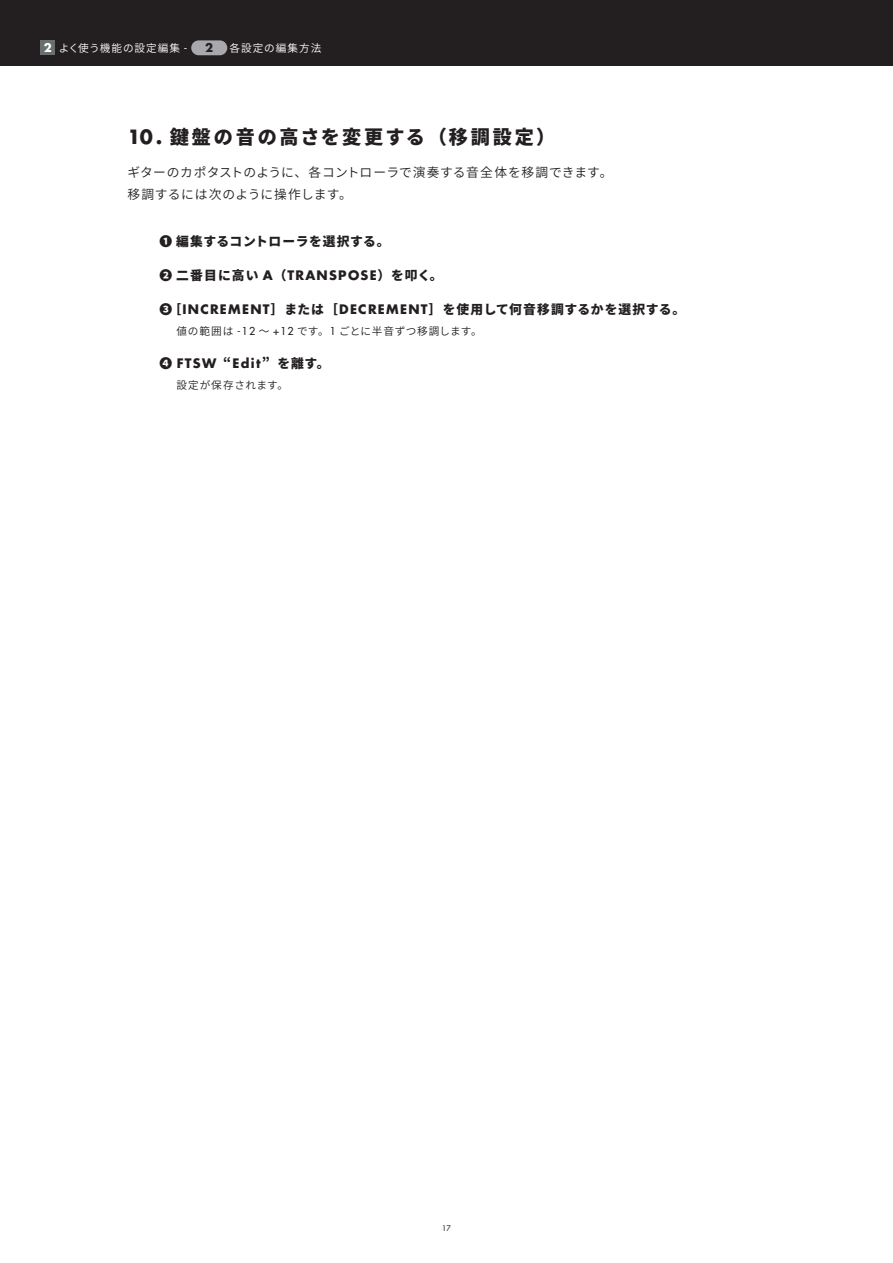
<style>
.page{position:relative;width:893px;height:1263px;background:#fff}
.page>*{position:absolute;margin:0;border:0;box-sizing:border-box;transform-origin:0 0}
.t1{font:800 19.2px "Source Han Sans";letter-spacing:.145em;color:#231f20}
.t2{font:800 12.75px "Source Han Sans";letter-spacing:.065em;color:#231f20}
.t3{font:12.75px "Source Han Sans";letter-spacing:.03em;color:#231f20}
.t4{font:800 12.75px "Source Han Sans";letter-spacing:.095em;color:#231f20}
.t5{font:700 12.75px "Futura Std";letter-spacing:.1em;color:#231f20}
.t6{font:700 11.7px "Futura Std";color:#fff}
.t7{font:700 11.7px "Futura Std";color:#231f20}
.t8{font:10.65px "Source Han Sans";letter-spacing:.07em;color:#231f20}
.t9{font:10.65px "Source Han Sans";letter-spacing:.08em;color:#fff}
.t10{font:10.65px "Source Han Sans";letter-spacing:.1em;color:#fff}
.t11{font:500 7.5px "Futura Std";color:#231f20}
.s1{font-family:"Futura Std";font-weight:500}
.s2{font-family:"Futura Std";font-weight:700}
.s3{font-family:"Source Han Sans";font-weight:800}
</style>
<div class="page">
<div style="left:0;top:0;width:893px;height:66px;background:#231f20"></div>
<div style="left:40px;top:40px;width:15px;height:15px;background:#6c6d70"></div>
<svg style="left:191px;top:40px;width:36px;height:15px"></svg>
<p class="t6" style="left:44px;top:40px;width:10px">2</p>
<p class="t9" style="left:59px;top:42px;width:130px">よく使う機能の設定編集 <span class="s1">-</span></p>
<p class="t7" style="left:205px;top:40px;width:10px">2</p>
<p class="t10" style="left:229px;top:42px;width:94px">各設定の編集方法</p>
<p class="t1" style="left:128px;top:127px;width:429px"><span class="s2">10.</span> 鍵盤の音の高さを変更する（移調設定）</p>
<p class="t3" style="left:127px;top:165px;width:487px">ギターのカポタストのように、各コントローラで演奏する音全体を移調できます。</p>
<p class="t3" style="left:128px;top:188px;width:226px">移調するには次のように操作します。</p>
<p class="t2" style="left:159px;top:234px;width:232px">❶ 編集するコントローラを選択する。</p>
<p class="t4" style="left:159px;top:268px;width:285px">❷ 二番目に高い <span class="s2">A</span> （<span class="s2">TRANSPOSE</span>）を叩く。</p>
<p class="t2" style="left:159px;top:302px;width:527px">❸［<span class="s2">INCREMENT</span>］または［<span class="s2">DECREMENT</span>］を使用して何音移調するかを選択する。</p>
<p class="t8" style="left:176px;top:325px;width:307px">値の範囲は <span class="s1">-12</span> ～ <span class="s1">+12</span> です。<span class="s1">1</span> ごとに半音ずつ移調します。</p>
<p class="t5" style="left:159px;top:355px;width:172px"><span class="s3">❹</span> FTSW <span class="s3">“</span>Edit<span class="s3">” を離す。</span></p>
<p class="t8" style="left:176px;top:379px;width:113px">設定が保存されます。</p>
<p class="t11" style="left:442px;top:1224px;width:10px">17</p>
</div>
